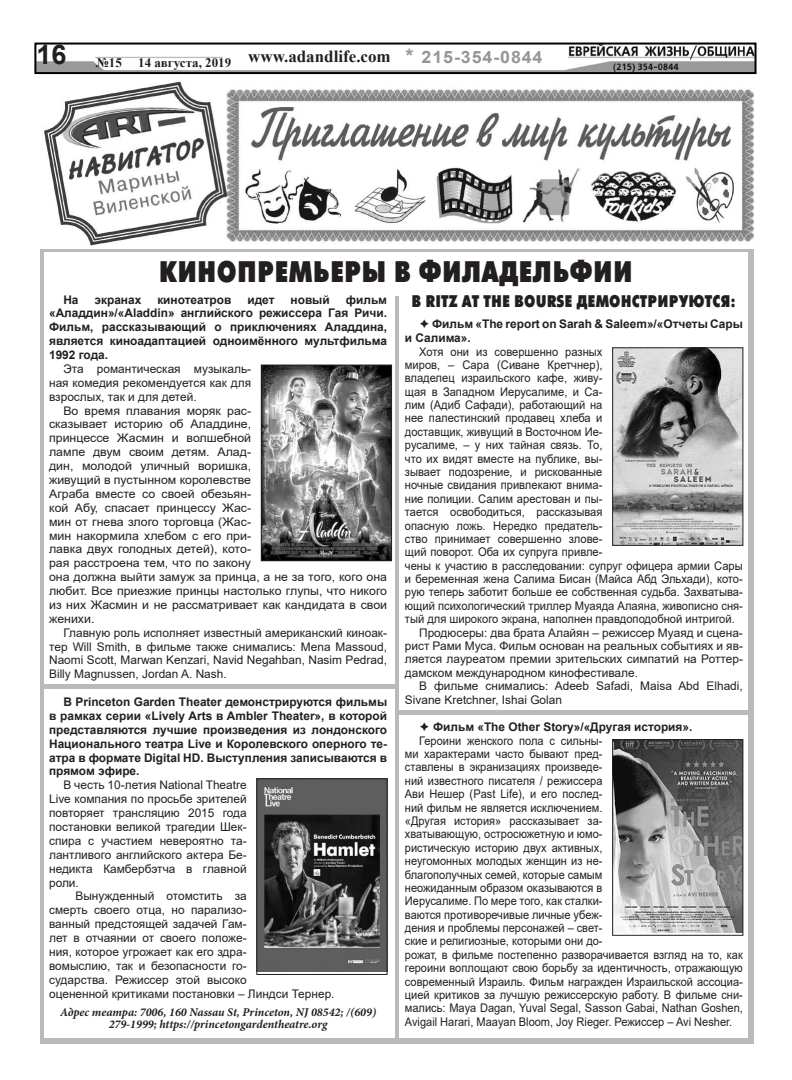
<style>
.page{position:relative;width:792px;height:1080px;background:#fff}
.page>*{position:absolute;margin:0;border:0;box-sizing:border-box;transform-origin:0 0}
.t1{font:700 29.7px "Futura Futuris X Cond";letter-spacing:.01em;color:#231f20}
.t2{font:700 17px "Times New Roman";color:#231f20}
.t3{font:700 17px "Arial";letter-spacing:.05em;color:#939598;scale:1.05 1}
.t4{font:700 16.9px "Futura Futuris X Cond";letter-spacing:.01em;color:#231f20}
.t5{font:700 13px "Times New Roman";color:#231f20}
.t6{font:11.9px/13.9px "Arial";color:#231f20;text-align:justify}
.t7{font:11.9px "Arial";color:#231f20;scale:.93 1}
.t8{font:11.9px "Arial";color:#231f20;scale:.94 1}
.t9{font:700 11.9px/13.9px "Arial";color:#231f20;text-align:justify}
.t10{font:11.9px/13.9px "Arial";color:#231f20;scale:1.04 1}
.t11{font:italic 700 11.9px/11.9px "Minion Pro";color:#231f20;text-align:center}
.t12{font:700 11.9px "Free Set";color:#231f20}
.s1{font-family:"Free Set";font-size:23.8px}
.s2{font-size:20px}
.s3{color:#808080}
</style>
<div class="page">
<img style="left:37px;top:46px;width:717px;height:25px">
<div style="left:34px;top:43px;width:723px;height:31px;border:2px solid #000"></div>
<div style="left:41px;top:249px;width:713px;height:794px;background:#bababa"></div>
<div style="left:44px;top:252px;width:704px;height:785px;background:#fff"></div>
<img style="left:44px;top:81px;width:709px;height:165px">
<img style="left:263px;top:367px;width:127px;height:192px">
<div style="left:261px;top:365px;width:131px;height:196px;border:1px solid #231f20"></div>
<img style="left:614px;top:350px;width:127px;height:194px">
<div style="left:612px;top:348px;width:131px;height:198px;border:1px solid #231f20"></div>
<img style="left:259px;top:780px;width:126px;height:192px">
<div style="left:257px;top:778px;width:130px;height:197px;border:1px solid #231f20"></div>
<img style="left:614px;top:741px;width:127px;height:192px">
<div style="left:612px;top:739px;width:131px;height:197px;border:1px solid #231f20"></div>
<hr style="left:41px;top:684px;width:356px;height:4px;background:#bababa">
<hr style="left:396px;top:710px;width:357px;height:4px;background:#bababa">
<hr style="left:395px;top:296px;width:4px;height:747px;background:#bababa">
<p class="t5" style="left:36px;top:53px;width:87px"><sup>16</sup><span class="s1">16</span> №15</p>
<h2 class="t2" style="left:138px;top:44px;width:254px"><sub>14</sub> <sub>августа,</sub> <sub>2019</sub> www.adandlife.com</h2>
<h2 class="t3" style="left:406px;top:45px;width:132px"><span class="s2">*</span> 215-354-0844</h2>
<p class="t12" style="left:288px;top:49px;width:219px"><span class="s3">215-354-0844 *</span> www.adandlife.com</p>
<p class="t12" style="left:111px;top:59px;width:130px">№14 / 31 июля, 2019</p>
<h1 class="t1" style="left:159px;top:255px;width:476px">КИНОПРЕМЬЕРЫ В ФИЛАДЕЛЬФИИ</h1>
<p class="t9" style="left:63px;top:293px;width:17px">На</p>
<p class="t9" style="left:95px;top:293px;width:48px">экранах</p>
<p class="t9" style="left:157px;top:293px;width:76px">кинотеатров</p>
<p class="t9" style="left:247px;top:293px;width:29px">идет</p>
<p class="t9" style="left:291px;top:293px;width:41px">новый</p>
<p class="t9" style="left:49px;top:293px;width:339px;text-indent:297px">фильм «Аладдин»/«Aladdin» английского режиссера Гая Ричи.<br>Фильм, рассказывающий о приключениях Аладдина, является киноадаптацией одноимённого мультфильма 1992 года.</p>
<p class="t6" style="left:49px;top:362px;width:204px;text-indent:14px">Эта романтическая музыкаль&shy;ная комедия рекомендуется как для взрослых, так и для детей.</p>
<p class="t10" style="left:49px;top:403px;width:326px;text-indent:14px">Во время плавания моряк рас-<br>сказывает историю об Аладдине,<br>принцессе Жасмин и волшебной<br>лампе двум своим детям. Алад-<br>дин, молодой уличный воришка,<br>живущий в пустынном королевстве<br>Аграба вместе со своей обезьян-<br>кой Абу, спасает принцессу Жас-<br>мин от гнева злого торговца (Жас-<br>мин накормила хлебом с его при-<br>лавка двух голодных детей), кото-<br>рая расстроена тем, что по закону<br>она должна выйти замуж за принца, а не за того, кого она любит. Все приезжие принцы настолько глупы, что никого из них Жасмин и не рассматривает как кандидата в свои женихи.</p>
<p class="t6" style="left:49px;top:625px;width:340px;text-indent:14px">Главную роль исполняет известный американский киноак&shy;тер Will Smith, в фильме также снимались: Mena Massoud, Naomi Scott, Marwan Kenzari, Navid Negahban, Nasim Pedrad, Billy Magnussen, Jordan A. Nash.</p>
<p class="t9" style="left:49px;top:695px;width:340px;text-indent:14px">В Princeton Garden Theater демонстрируются фильмы в рамках серии «Lively Arts в Ambler Theater», в которой представляются лучшие произведения из лондонского Национального театра Live и Королевского оперного те&shy;атра в формате Digital HD. Выступления записываются в прямом эфире.</p>
<p class="t6" style="left:49px;top:778px;width:199px;text-indent:14px">В честь 10-летия National Theatre Live компания по просьбе зрителей повторяет трансляцию 2015 года постановки великой трагедии Шек&shy;спира с участием невероятно та&shy;лантливого английского актера Бе&shy;недикта Камбербэтча в главной роли.</p>
<p class="t6" style="left:49px;top:889px;width:287px;text-align:left;text-indent:26px">Вынужденный отомстить за<br>смерть своего отца, но парализо-<br>ванный предстоящей задачей Гам-<br>лет в отчаянии от своего положе-<br>ния, которое угрожает как его здра-<br>вомыслию, так и безопасности го-<br>сударства. Режиссер этой высоко<br>оцененной критиками постановки – Линдси Тернер.</p>
<p class="t11" style="left:60px;top:1006px;width:317px">Адрес театра: 7006, 160 Nassau St, Princeton, NJ 08542; /(609)<br>279-1999; https://princetongardentheatre.org</p>
<h3 class="t4" style="left:412px;top:292px;width:326px">В RITZ AT THE BOURSE ДЕМОНСТРИРУЮТСЯ:</h3>
<p class="t9" style="left:405px;top:317px;width:340px;text-indent:14px">➔ Фильм «The report on Sarah &amp; Saleem»/«Отчеты Сары и Салима».</p>
<p class="t8" style="left:419px;top:343px;width:197px">Хотя они из совершенно разных</p>
<p class="t8" style="left:405px;top:357px;width:212px">миров, – Сара (Сиване Кретчнер),</p>
<p class="t8" style="left:405px;top:370px;width:212px">владелец израильского кафе, живу-</p>
<p class="t8" style="left:405px;top:383px;width:212px">щая в Западном Иерусалиме, и Са-</p>
<p class="t8" style="left:405px;top:397px;width:212px">лим (Адиб Сафади), работающий на</p>
<p class="t8" style="left:405px;top:410px;width:212px">нее палестинский продавец хлеба и</p>
<p class="t8" style="left:405px;top:423px;width:212px">доставщик, живущий в Восточном Ие-</p>
<p class="t8" style="left:405px;top:437px;width:212px">русалиме, – у них тайная связь. То,</p>
<p class="t8" style="left:405px;top:450px;width:212px">что их видят вместе на публике, вы-</p>
<p class="t8" style="left:405px;top:464px;width:212px">зывает подозрение, и рискованные</p>
<p class="t8" style="left:405px;top:477px;width:212px">ночные свидания привлекают внима-</p>
<p class="t8" style="left:405px;top:490px;width:212px">ние полиции. Салим арестован и пы-</p>
<p class="t8" style="left:405px;top:504px;width:212px">тается освободиться, рассказывая</p>
<p class="t8" style="left:405px;top:517px;width:212px">опасную ложь. Нередко предатель-</p>
<p class="t8" style="left:405px;top:531px;width:212px">ство принимает совершенно злове-</p>
<p class="t8" style="left:405px;top:544px;width:212px">щий поворот. Оба их супруга привле-</p>
<p class="t8" style="left:405px;top:557px;width:361px">чены к участию в расследовании: супруг офицера армии Сары</p>
<p class="t8" style="left:405px;top:571px;width:361px">и беременная жена Салима Бисан (Майса Абд Эльхади), кото-</p>
<p class="t8" style="left:405px;top:584px;width:361px">рую теперь заботит больше ее собственная судьба. Захватыва-</p>
<p class="t8" style="left:405px;top:597px;width:361px">ющий психологический триллер Муаяда Алаяна, живописно сня-</p>
<p class="t8" style="left:405px;top:611px;width:352px">тый для широкого экрана, наполнен правдоподобной интригой.</p>
<p class="t6" style="left:419px;top:625px;width:325px">Продюсеры: два брата Алайян – режиссер Муаяд и сцена-</p>
<p class="t6" style="left:405px;top:639px;width:340px">рист Рами Муса. Фильм основан на реальных событиях и яв-</p>
<p class="t6" style="left:405px;top:652px;width:340px">ляется лауреатом премии зрительских симпатий на Роттер-</p>
<p class="t6" style="left:405px;top:666px;width:235px">дамском международном кинофестивале.</p>
<p class="t6" style="left:419px;top:679px;width:325px">В фильме снимались: Adeeb Safadi, Maisa Abd Elhadi,</p>
<p class="t6" style="left:405px;top:692px;width:159px">Sivane Kretchner, Ishai Golan</p>
<p class="t9" style="left:419px;top:720px;width:275px">➔ Фильм «The Other Story»/«Другая история».</p>
<p class="t7" style="left:419px;top:732px;width:199px">Героини женского пола с сильны-</p>
<p class="t7" style="left:405px;top:746px;width:214px">ми характерами часто бывают пред-</p>
<p class="t7" style="left:405px;top:759px;width:214px">ставлены в экранизациях произведе-</p>
<p class="t7" style="left:405px;top:772px;width:214px">ний известного писателя / режиссера</p>
<p class="t7" style="left:405px;top:786px;width:214px">Ави Нешер (Past Life), и его послед-</p>
<p class="t7" style="left:405px;top:799px;width:214px">ний фильм не является исключением.</p>
<p class="t7" style="left:405px;top:813px;width:214px">«Другая история» рассказывает за-</p>
<p class="t7" style="left:405px;top:826px;width:214px">хватывающую, остросюжетную и юмо-</p>
<p class="t7" style="left:405px;top:839px;width:214px">ристическую историю двух активных,</p>
<p class="t7" style="left:405px;top:853px;width:214px">неугомонных молодых женщин из не-</p>
<p class="t7" style="left:405px;top:866px;width:214px">благополучных семей, которые самым</p>
<p class="t7" style="left:405px;top:880px;width:214px">неожиданным образом оказываются в</p>
<p class="t7" style="left:405px;top:893px;width:214px">Иерусалиме. По мере того, как сталки-</p>
<p class="t7" style="left:405px;top:906px;width:214px">ваются противоречивые личные убеж-</p>
<p class="t7" style="left:405px;top:920px;width:214px">дения и проблемы персонажей – свет-</p>
<p class="t7" style="left:405px;top:933px;width:214px">ские и религиозные, которыми они до-</p>
<p class="t7" style="left:405px;top:946px;width:365px">рожат, в фильме постепенно разворачивается взгляд на то, как</p>
<p class="t7" style="left:405px;top:960px;width:365px">героини воплощают свою борьбу за идентичность, отражающую</p>
<p class="t7" style="left:405px;top:973px;width:365px">современный Израиль. Фильм награжден Израильской ассоциа-</p>
<p class="t7" style="left:405px;top:987px;width:365px">цией критиков за лучшую режиссерскую работу. В фильме сни-</p>
<p class="t7" style="left:405px;top:1000px;width:365px">мались: Maya Dagan, Yuval Segal, Sasson Gabai, Nathan Goshen,</p>
<p class="t7" style="left:405px;top:1013px;width:354px">Avigail Harari, Maayan Bloom, Joy Rieger. Режиссер – Avi Nesher.</p>
</div>
